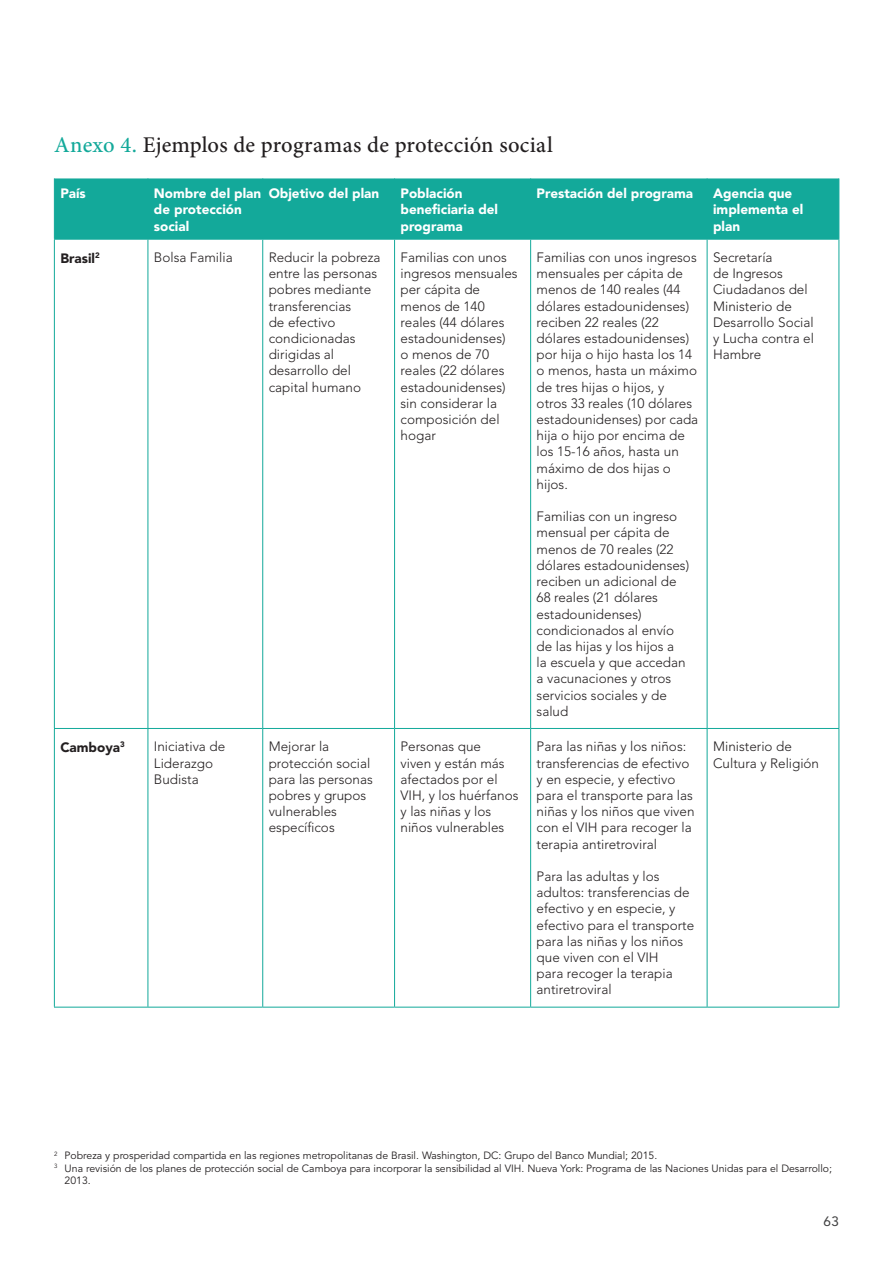
<style>
.page{position:relative;width:893px;height:1263px;background:#fff}
.page>*{position:absolute;margin:0;border:0;box-sizing:border-box;transform-origin:0 0}
.t1{font:500 22.5px "Minion Pro";letter-spacing:.01em;color:#231f20}
.t2{font:300 13.5px/16.2px "Avenir";color:#231f20}
.t3{font:900 13.5px/16.5px "Avenir";color:#fff}
.t4{font:900 13.5px "Avenir";color:#231f20}
.t5{font:13.5px "Avenir";color:#3e3e3f}
.t6{font:10.5px "Avenir";color:#231f20}
.s1{color:#13a99a}
</style>
<div class="page">
<div style="left:55px;top:178px;width:783px;height:61px;background:#13a99a"></div>
<hr style="left:148px;top:178px;width:1px;height:61px;background:#13a99a">
<hr style="left:262px;top:178px;width:1px;height:61px;background:#13a99a">
<hr style="left:394px;top:178px;width:1px;height:61px;background:#13a99a">
<hr style="left:530px;top:178px;width:1px;height:61px;background:#13a99a">
<hr style="left:707px;top:178px;width:1px;height:61px;background:#13a99a">
<hr style="left:54px;top:239px;width:94px;height:1px;background:#13a99a">
<hr style="left:54px;top:240px;width:1px;height:488px;background:#13a99a">
<hr style="left:148px;top:239px;width:115px;height:1px;background:#13a99a">
<hr style="left:148px;top:240px;width:1px;height:488px;background:#13a99a">
<hr style="left:263px;top:239px;width:132px;height:1px;background:#13a99a">
<hr style="left:262px;top:240px;width:1px;height:488px;background:#13a99a">
<hr style="left:395px;top:239px;width:136px;height:1px;background:#13a99a">
<hr style="left:394px;top:240px;width:1px;height:488px;background:#13a99a">
<hr style="left:531px;top:239px;width:176px;height:1px;background:#13a99a">
<hr style="left:530px;top:240px;width:1px;height:488px;background:#13a99a">
<hr style="left:707px;top:239px;width:132px;height:1px;background:#13a99a">
<hr style="left:707px;top:240px;width:1px;height:488px;background:#13a99a">
<hr style="left:838px;top:240px;width:1px;height:488px;background:#13a99a">
<hr style="left:54px;top:728px;width:94px;height:1px;background:#13a99a">
<hr style="left:54px;top:729px;width:1px;height:278px;background:#13a99a">
<hr style="left:148px;top:728px;width:115px;height:1px;background:#13a99a">
<hr style="left:148px;top:729px;width:1px;height:278px;background:#13a99a">
<hr style="left:263px;top:728px;width:132px;height:1px;background:#13a99a">
<hr style="left:262px;top:729px;width:1px;height:278px;background:#13a99a">
<hr style="left:395px;top:728px;width:136px;height:1px;background:#13a99a">
<hr style="left:394px;top:729px;width:1px;height:278px;background:#13a99a">
<hr style="left:531px;top:728px;width:176px;height:1px;background:#13a99a">
<hr style="left:530px;top:729px;width:1px;height:278px;background:#13a99a">
<hr style="left:707px;top:728px;width:132px;height:1px;background:#13a99a">
<hr style="left:707px;top:729px;width:1px;height:278px;background:#13a99a">
<hr style="left:838px;top:729px;width:1px;height:278px;background:#13a99a">
<hr style="left:54px;top:1007px;width:94px;height:1px;background:#13a99a">
<hr style="left:148px;top:1007px;width:115px;height:1px;background:#13a99a">
<hr style="left:263px;top:1007px;width:132px;height:1px;background:#13a99a">
<hr style="left:395px;top:1007px;width:136px;height:1px;background:#13a99a">
<hr style="left:531px;top:1007px;width:176px;height:1px;background:#13a99a">
<hr style="left:707px;top:1007px;width:132px;height:1px;background:#13a99a">
<hr style="left:54px;top:178px;width:1px;height:61px;background:#13a99a">
<hr style="left:838px;top:178px;width:1px;height:61px;background:#13a99a">
<h1 class="t1" style="left:54px;top:130px;width:500px"><span class="s1">Anexo 4.</span> Ejemplos de programas de protección social</h1>
<p class="t3" style="left:60px;top:185px;width:27px">País</p>
<p class="t3" style="left:154px;top:185px;width:109px">Nombre del plan de protección social</p>
<p class="t3" style="left:269px;top:185px;width:112px">Objetivo del plan</p>
<p class="t3" style="left:401px;top:185px;width:99px">Población beneficiaria del programa</p>
<p class="t3" style="left:537px;top:185px;width:158px">Prestación del programa</p>
<p class="t3" style="left:713px;top:185px;width:92px">Agencia que implementa el plan</p>
<p class="t4" style="left:60px;top:250px;width:41px">Brasil<sup>2</sup></p>
<p class="t2" style="left:154px;top:249px;width:80px">Bolsa Familia</p>
<p class="t2" style="left:269px;top:249px;width:113px">Reducir la pobreza entre las personas pobres mediante transferencias<br>de efectivo condicionadas dirigidas al desarrollo del capital humano</p>
<p class="t2" style="left:401px;top:249px;width:119px">Familias con unos ingresos mensuales per cápita de menos de 140 reales (44 dólares estadounidenses)<br>o menos de 70 reales (22 dólares estadounidenses) sin considerar la composición del hogar</p>
<p class="t2" style="left:537px;top:249px;width:163px">Familias con unos ingresos mensuales per cápita de menos de 140 reales (44 dólares estadounidenses) reciben 22 reales (22 dólares estadounidenses) por hija o hijo hasta los 14 o menos, hasta un máximo de tres hijas o hijos, y<br>otros 33 reales (10 dólares estadounidenses) por cada hija o hijo por encima de los 15-16 años, hasta un máximo de dos hijas o hijos.</p>
<p class="t2" style="left:537px;top:509px;width:154px">Familias con un ingreso mensual per cápita de menos de 70 reales (22 dólares estadounidenses) reciben un adicional de<br>68 reales (21 dólares estadounidenses) condicionados al envío de las hijas y los hijos a<br>la escuela y que accedan a vacunaciones y otros servicios sociales y de salud</p>
<p class="t2" style="left:713px;top:249px;width:102px">Secretaría<br>de Ingresos<br>Ciudadanos del<br>Ministerio de<br>Desarrollo Social y Lucha contra el<br>Hambre</p>
<p class="t4" style="left:60px;top:739px;width:66px">Camboya<sup>3</sup></p>
<p class="t2" style="left:154px;top:739px;width:73px">Iniciativa de<br>Liderazgo<br>Budista</p>
<p class="t2" style="left:269px;top:739px;width:106px">Mejorar la protección social para las personas pobres y grupos vulnerables específicos</p>
<p class="t2" style="left:401px;top:739px;width:119px">Personas que<br>viven y están más afectados por el<br>VIH, y los huérfanos y las niñas y los niños vulnerables</p>
<p class="t2" style="left:537px;top:739px;width:159px">Para las niñas y los niños: transferencias de efectivo y en especie, y efectivo para el transporte para las niñas y los niños que viven con el VIH para recoger la terapia antiretroviral</p>
<p class="t2" style="left:537px;top:868px;width:159px">Para las adultas y los adultos: transferencias de efectivo y en especie, y efectivo para el transporte para las niñas y los niños que viven con el VIH<br>para recoger la terapia antiretroviral</p>
<p class="t2" style="left:713px;top:739px;width:108px">Ministerio de<br>Cultura y Religión</p>
<p class="t6" style="left:54px;top:1149px;width:605px"><sup>2</sup> Pobreza y prosperidad compartida en las regiones metropolitanas de Brasil. Washington, DC: Grupo del Banco Mundial; 2015.</p>
<p class="t6" style="left:54px;top:1162px;width:780px"><sup>3</sup> Una revisión de los planes de protección social de Camboya para incorporar la sensibilidad al VIH. Nueva York: Programa de las Naciones Unidas para el Desarrollo;</p>
<p class="t6" style="left:65px;top:1175px;width:28px">2013.</p>
<p class="t5" style="left:823px;top:1213px;width:17px">63</p>
</div>
